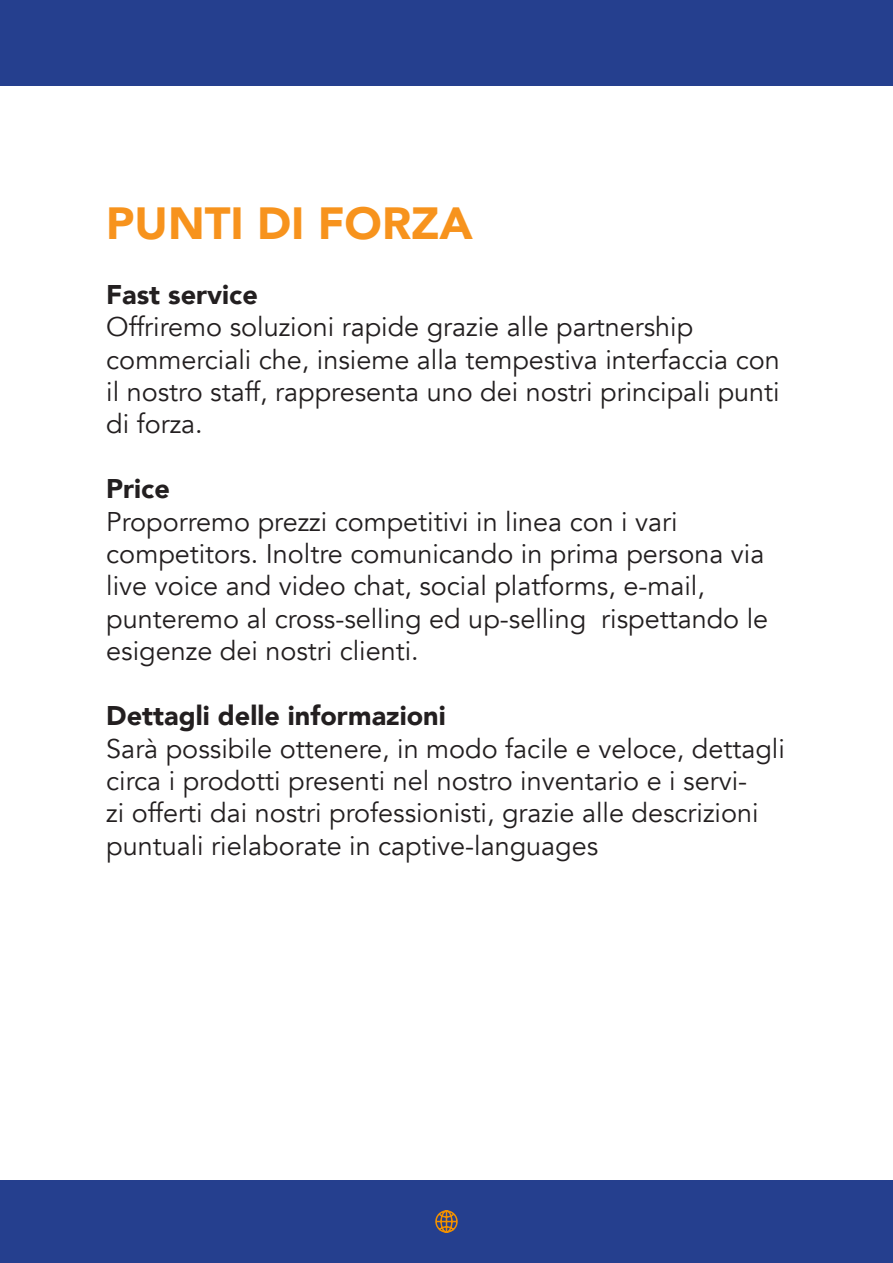
<style>
.page{position:relative;width:893px;height:1263px;background:#fff}
.page>*{position:absolute;margin:0;border:0;box-sizing:border-box;transform-origin:0 0}
.t1{font:900 45px "Avenir";color:#f7931d}
.t2{font:27px/32.4px "Avenir";color:#231f20}
.t3{font:900 27px "Avenir";color:#231f20}
</style>
<div class="page">
<div style="left:0;top:0;width:893px;height:85px;background:#253f8e"></div>
<div style="left:0;top:1180px;width:893px;height:83px;background:#253f8e"></div>
<svg style="left:435px;top:1210px;width:23px;height:23px"></svg>
<p class="t1" style="left:106px;top:185px;width:368px">PUNTI DI FORZA</p>
<p class="t3" style="left:106px;top:271px;width:153px">Fast service</p>
<p class="t2" style="left:106px;top:311px;width:588px">Offriremo soluzioni rapide grazie alle partnership</p>
<p class="t2" style="left:106px;top:344px;width:675px;text-align:justify">commerciali che, insieme alla tempestiva interfaccia con il nostro staff, rappresenta uno dei nostri principali punti di forza.</p>
<p class="t3" style="left:106px;top:466px;width:65px">Price</p>
<p class="t2" style="left:106px;top:506px;width:573px">Proporremo prezzi competitivi in linea con i vari</p>
<p class="t2" style="left:106px;top:538px;width:660px">competitors. Inoltre comunicando in prima persona via live voice and video chat, social platforms, e-mail,</p>
<p class="t2" style="left:106px;top:603px;width:663px">punteremo al cross-selling ed up-selling rispettando le esigenze dei nostri clienti.</p>
<p class="t3" style="left:106px;top:692px;width:341px">Dettagli delle informazioni</p>
<p class="t2" style="left:106px;top:732px;width:680px">Sarà possibile ottenere, in modo facile e veloce, dettagli circa i prodotti presenti nel nostro inventario e i servi-<br>zi offerti dai nostri professionisti, grazie alle descrizioni puntuali rielaborate in captive-languages</p>
</div>
